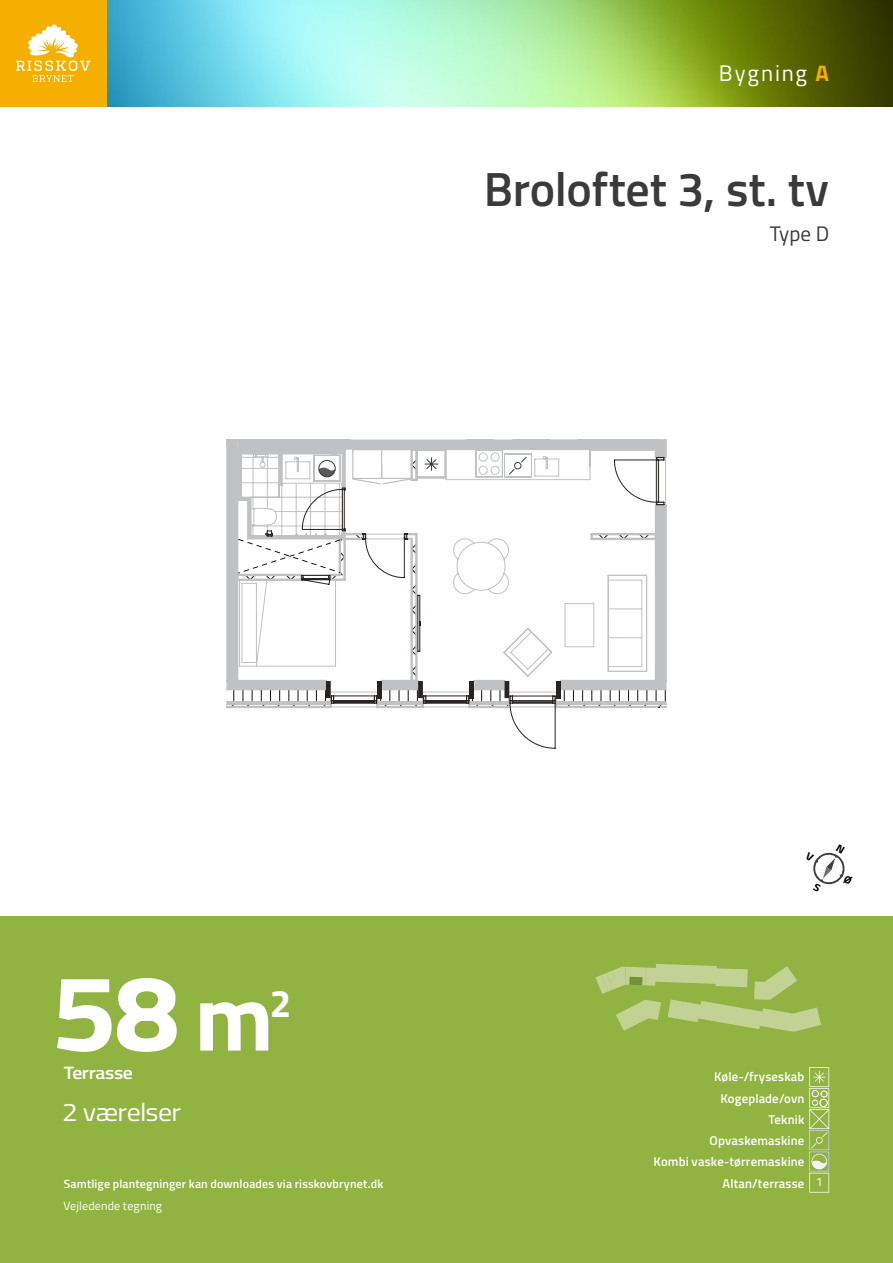
<style>
.page{position:relative;width:893px;height:1263px;background:#fff}
.page>*{position:absolute;margin:0;border:0;box-sizing:border-box;transform-origin:0 0}
.t1{font:700 108px "Titillium";color:#fff;scale:1.1 1}
.t2{font:600 48px "Titillium";letter-spacing:-.005em;color:#3a3a3a}
.t3{font:700 38.55px "Titillium";color:#fff}
.t4{font:25.5px "Titillium";letter-spacing:-.025em;color:#fff;scale:1.1 1}
.t5{font:22.5px "Titillium";letter-spacing:.085em;color:#fff}
.t6{font:21px "Titillium";color:#3a3a3a}
.t7{font:600 18px "Titillium";letter-spacing:-.02em;color:#fff;scale:1.1 1}
.t8{font:600 12.75px/21.3px "Titillium";letter-spacing:.015em;color:#fff;text-align:right}
.t9{font:12.3px "Titillium";color:#fff}
.t10{font:600 12px "Titillium";letter-spacing:.015em;color:#fff}
.t11{font:12px "Titillium";letter-spacing:.015em;color:#fff}
.s1{font-weight:700;color:#f5af00}
.s2{font-size:94.5px}
</style>
<div class="page">
<div style="left:0;top:916px;width:893px;height:347px;background:#91b342"></div>
<img style="left:106px;top:0;width:787px;height:106px">
<div style="left:0;top:0;width:106px;height:106px;background:#f5af00"></div>
<svg style="left:16px;top:25px;width:74px;height:57px"></svg>
<svg style="left:809px;top:1067px;width:20px;height:125px"></svg>
<svg style="left:595px;top:964px;width:226px;height:68px"></svg>
<svg style="left:227px;top:439px;width:439px;height:310px"></svg>
<div style="left:318px;top:460px;width:18px;height:17px;border:1px solid #3a3a3a;border-radius:50%"></div>
<div style="left:627px;top:708px;width:91px;height:162px;background:#fff"></div>
<svg style="left:813px;top:852px;width:32px;height:33px"></svg>
<h3 class="t5" style="left:719px;top:56px;width:112px">Bygning <span class="s1">A</span></h3>
<h2 class="t2" style="left:484px;top:153px;width:347px">Broloftet 3, st. tv</h2>
<h3 class="t6" style="left:770px;top:218px;width:61px">Type D</h3>
<h1 class="t1" style="left:51px;top:930px;width:204px">58 <span class="s2">m</span></h1>
<h3 class="t3" style="left:270px;top:974px;width:23px">2</h3>
<h3 class="t7" style="left:64px;top:1059px;width:64px">Terrasse</h3>
<h3 class="t4" style="left:62px;top:1093px;width:110px">2 værelser</h3>
<p class="t10" style="left:64px;top:1174px;width:321px">Samtlige plantegninger kan downloades via risskovbrynet.dk</p>
<p class="t11" style="left:63px;top:1197px;width:100px">Vejledende tegning</p>
<p class="t8" style="left:654px;top:1065px;width:152px">Køle-/fryseskab<br>Kogeplade/ovn<br>Teknik<br>Opvaskemaskine<br>Kombi vaske-tørremaskine<br>Altan/terrasse</p>
<p class="t9" style="left:816px;top:1173px;width:8px">1</p>
</div>
